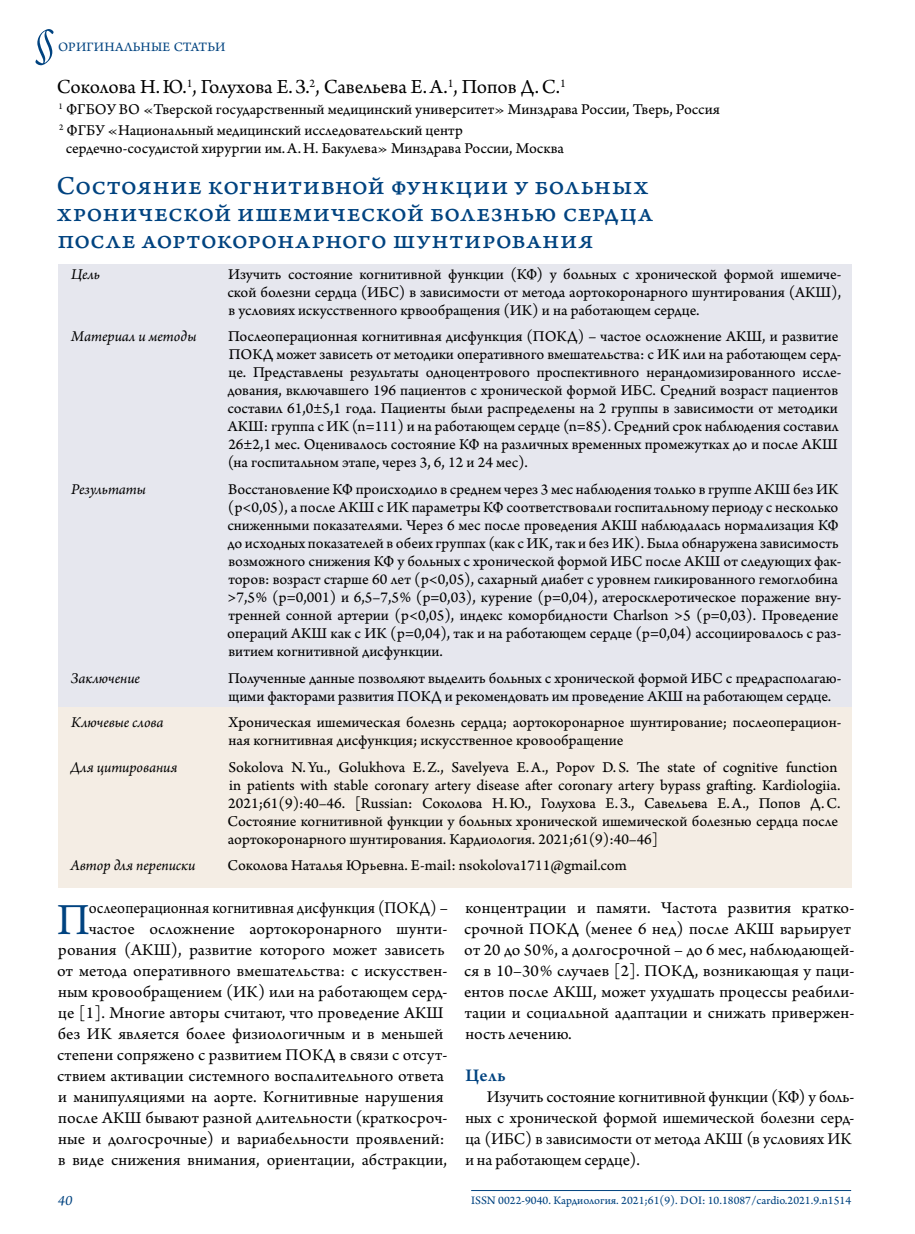
<style>
.page{position:relative;width:915px;height:1234px;background:#fff}
.page>*{position:absolute;margin:0;border:0;box-sizing:border-box;transform-origin:0 0}
.t1{font:54px "Arno Pro Light Italic Display";color:#004380}
.t2{font:46.8px "Arno Pro";color:#004380;scale:.94 1}
.t3{font:27px/27px "Arno Pro Caption";letter-spacing:.005em;color:#004380}
.t4{font:21px "Arno Pro";letter-spacing:-.005em;color:#000}
.t5{font:600 18.75px "Arno Pro";color:#004380}
.t6{font:17.25px/21px "Arno Pro";letter-spacing:.005em;color:#000;text-align:right;scale:.94 1}
.t7{font:17.25px/21px "Arno Pro";letter-spacing:.005em;color:#000}
.t8{font:15.75px/18px "Arno Pro Sm Text";letter-spacing:-.005em;color:#000}
.t9{font:italic 15.75px "Arno Pro";letter-spacing:-.005em;color:#000}
.t10{font:15px "Arno Pro Italic Sm Text";color:#004380}
.t11{font:13.5px "Arno Pro Sm Text";letter-spacing:.01em;color:#004380}
.t12{font:12px "Arno Pro Sm Text";color:#004380}
</style>
<div class="page">
<hr style="left:471px;top:1189px;width:379px;height:1px;background:#004380">
<div style="left:58px;top:264px;width:792px;height:68px;background:#e6e7ee"></div>
<div style="left:58px;top:326px;width:792px;height:159px;background:#e6e7ee"></div>
<div style="left:58px;top:479px;width:792px;height:194px;background:#e6e7ee"></div>
<div style="left:58px;top:667px;width:792px;height:51px;background:#e6e7ee"></div>
<div style="left:58px;top:707px;width:792px;height:55px;background:#f4ede4"></div>
<div style="left:58px;top:756px;width:792px;height:105px;background:#f4ede4"></div>
<div style="left:58px;top:855px;width:792px;height:32px;background:#f4ede4"></div>
<h1 class="t1" style="left:35px;top:12px;width:22px">§</h1>
<p class="t11" style="left:58px;top:39px;width:169px">ОРИГИНАЛЬНЫЕ СТАТЬИ</p>
<h3 class="t4" style="left:57px;top:75px;width:510px">Соколова Н.Ю.<sup>1</sup>, Голухова Е. З.<sup>2</sup>, Савельева Е.А.<sup>1</sup>, Попов Д.С.<sup>1</sup></h3>
<p class="t8" style="left:58px;top:100px;width:662px;line-height:21px"><sup>1</sup> ФГБОУ ВО «Тверской государственный медицинский университет» Минздрава России, Тверь, Россия<br><sup>2</sup> ФГБУ «Национальный медицинский исследовательский центр</p>
<p class="t8" style="left:66px;top:140px;width:499px">сердечно-сосудистой хирургии им.А.Н. Бакулева» Минздрава России, Москва</p>
<h3 class="t3" style="left:56px;top:173px;width:598px">Состояние когнитивной функции у больных хронической ишемической болезнью сердца после аортокоронарного шунтирования</h3>
<p class="t9" style="left:71px;top:265px;width:30px">Цель</p>
<p class="t8" style="left:227px;top:266px;width:615px;text-align:justify">Изучить состояние когнитивной функции (КФ) у больных с хронической формой ишемиче&shy;ской болезни сердца (ИБС) в зависимости от метода аортокоронарного шунтирования (АКШ), в условиях искусственного крвообращения (ИК) и на работающем сердце.</p>
<p class="t9" style="left:71px;top:327px;width:127px">Материал и методы</p>
<p class="t8" style="left:227px;top:328px;width:615px">Послеоперационная когнитивная дисфункция (ПОКД) – частое осложнение АКШ, и развитие ПОКД может зависеть от методики оперативного вмешательства: с ИК или на работающем серд&shy;це. Представлены результаты одноцентрового проспективного нерандомизированного иссле&shy;дования, включавшего 196 пациентов с хронической формой ИБС. Средний возраст пациентов составил 61,0±5,1 года. Пациенты были распределены на 2 группы в зависимости от методики АКШ: группа с ИК (n=111) и на работающем сердце (n=85). Средний срок наблюдения составил 26±2,1 мес. Оценивалось состояние КФ на различных временных промежутках до и после АКШ (на госпитальном этапе, через 3, 6, 12 и 24 мес).</p>
<p class="t9" style="left:71px;top:480px;width:76px">Результаты</p>
<p class="t8" style="left:227px;top:481px;width:615px">Восстановление КФ происходило в среднем через 3 мес наблюдения только в группе АКШ без ИК (p&lt;0,05), а после АКШ с ИК параметры КФ соответствовали госпитальному периоду с несколько сниженными показателями. Через 6 мес после проведения АКШ наблюдалась нормализация КФ до исходных показателей в обеих группах (как с ИК, так и без ИК). Была обнаружена зависимость возможного снижения КФ у больных с хронической формой ИБС после АКШ от следующих фак&shy;торов: возраст старше 60 лет (p&lt;0,05), сахарный диабет с уровнем гликированного гемоглобина &gt;7,5% (p=0,001) и 6,5–7,5% (p=0,03), курение (p=0,04), атеросклеротическое поражение вну&shy;тренней сонной артерии (p&lt;0,05), индекс коморбидности Charlson &gt;5 (p=0,03). Проведение операций АКШ как с ИК (p=0,04), так и на работающем сердце (p=0,04) ассоциировалось с раз&shy;витием когнитивной дисфункции.</p>
<p class="t9" style="left:71px;top:668px;width:71px">Заключение</p>
<p class="t8" style="left:228px;top:669px;width:614px">Полученные данные позволяют выделить больных с хронической формой ИБС с предрасполагаю&shy;щими факторами развития ПОКД и рекомендовать им проведение АКШ на работающем сердце.</p>
<p class="t9" style="left:71px;top:713px;width:94px">Ключевые слова</p>
<p class="t8" style="left:228px;top:714px;width:614px">Хроническая ишемическая болезнь сердца; аортокоронарное шунтирование; послеоперацион&shy;ная когнитивная дисфункция; искусственное кровообращение</p>
<p class="t9" style="left:70px;top:757px;width:108px">Для цитирования</p>
<p class="t8" style="left:227px;top:758px;width:614px">Sokolova N.Yu., Golukhova E.Z., Savelyeva E.A., Popov D. S. The state of cognitive function in patients with stable coronary artery disease after coronary artery bypass grafting. Kardiologiia.<br>2021;61(9):40–46. [Russian: Соколова Н.Ю., Голухова Е.З., Савельева Е.А., Попов Д.С.<br>Состояние когнитивной функции у больных хронической ишемической болезнью сердца после аортокоронарного шунтирования. Кардиология. 2021;61(9):40–46]</p>
<p class="t9" style="left:70px;top:856px;width:127px">Автор для переписки</p>
<p class="t8" style="left:227px;top:857px;width:400px">Соколова Наталья Юрьевна. E-mail: nsokolova1711@gmail.com</p>
<h2 class="t2" style="left:57px;top:892px;width:36px">П</h2>
<p class="t6" style="left:57px;top:897px;width:417px">ослеоперационная когнитивная дисфункция (ПОКД) – частое осложнение аортокоронарного шунти&shy;рования (АКШ), развитие которого может зависеть от метода оперативного вмешательства: с искусствен&shy;ным кровообращением (ИК) или на работающем серд&shy;це [1]. Многие авторы считают, что проведение АКШ без ИК является более физиологичным и в меньшей степени сопряжено с развитием ПОКД в связи с отсут&shy;ствием активации системного воспалительного ответа и манипуляциями на аорте. Когнитивные нарушения после АКШ бывают разной длительности (краткосроч&shy;ные и долгосрочные) и вариабельности проявлений: в виде снижения внимания, ориентации, абстракции,</p>
<p class="t7" style="left:464px;top:897px;width:392px">концентрации и памяти. Частота развития кратко&shy;срочной ПОКД (менее 6 нед) после АКШ варьирует от 20 до 50%, а долгосрочной – до 6 мес, наблюдающей&shy;ся в 10–30% случаев [2]. ПОКД, возникающая у паци&shy;ентов после АКШ, может ухудшать процессы реабили&shy;тации и социальной адаптации и снижать привержен&shy;ность лечению.</p>
<p class="t5" style="left:465px;top:1064px;width:42px">Цель</p>
<p class="t7" style="left:465px;top:1086px;width:390px;text-indent:21px">Изучить состояние когнитивной функции (КФ) у боль&shy;ных с хронической формой ишемической болезни серд&shy;ца (ИБС) в зависимости от метода АКШ (в условиях ИК и на работающем сердце).</p>
<p class="t10" style="left:58px;top:1190px;width:16px">40</p>
<p class="t12" style="left:471px;top:1192px;width:381px">ISSN 0022-9040. Кардиология. 2021;61(9). DOI: 10.18087/cardio.2021.9.n1514</p>
</div>
